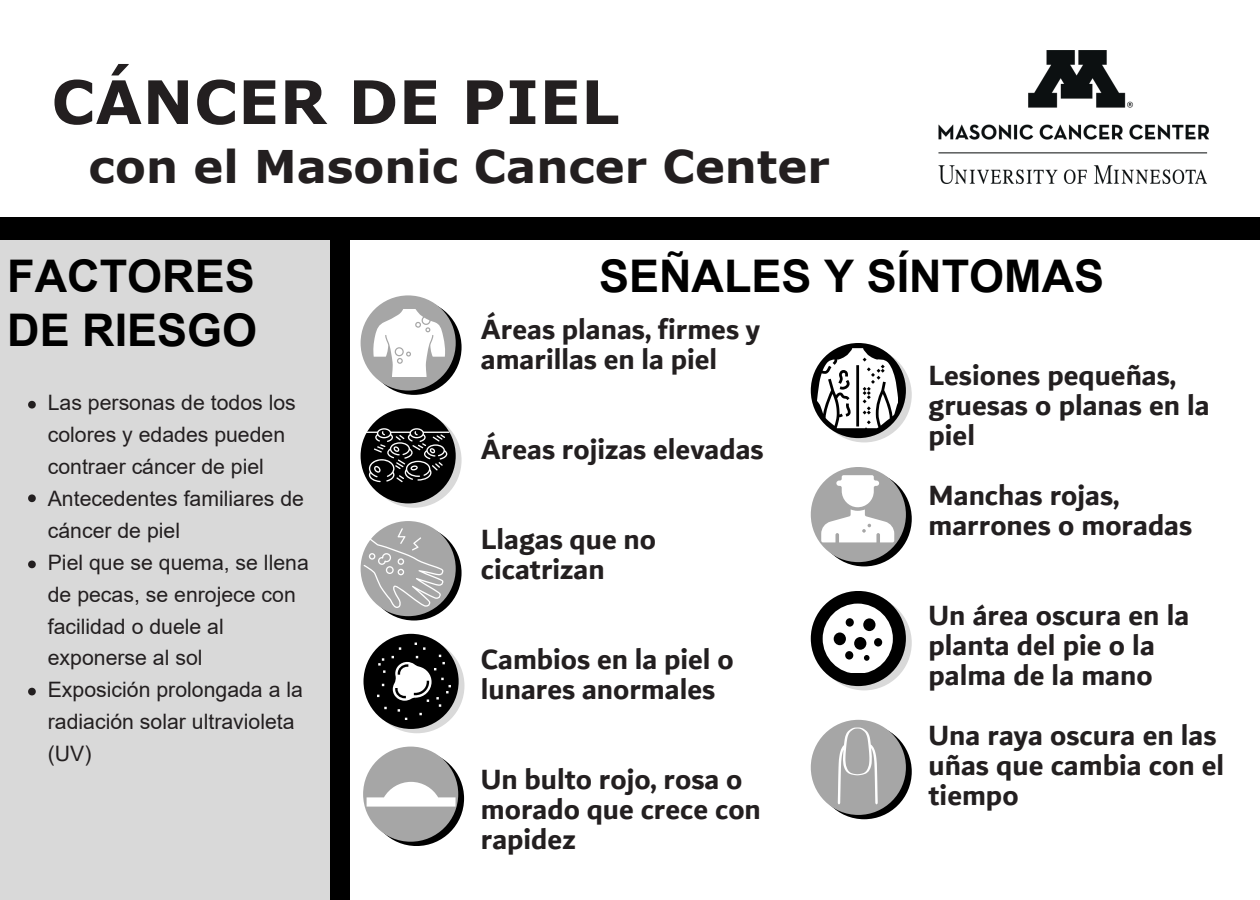
<style>
.page{position:relative;width:1260px;height:900px;background:#fff}
.page>*{position:absolute;margin:0;border:0;box-sizing:border-box;transform-origin:0 0}
.t1{font:700 60px "Verdana";letter-spacing:.01em;color:#231f20}
.t2{font:700 45px "Arial";color:#000}
.t3{font:700 45px "Verdana";color:#231f20}
.t4{font:700 30px/30px "Dubai";color:#231f20}
.t5{font:21.25px/32px "Arial";color:#231f20}
</style>
<div class="page">
<div style="left:0;top:217px;width:1260px;height:683px;background:#000"></div>
<div style="left:0;top:240px;width:329px;height:660px;background:#d9d9d9"></div>
<div style="left:350px;top:240px;width:910px;height:660px;background:#fff"></div>
<div style="left:366px;top:300px;width:96px;height:95px;background:#000;border-radius:50%"></div>
<div style="left:361px;top:295px;width:95px;height:96px;background:#a6a6a6;border-radius:50%"></div>
<svg style="left:366px;top:413px;width:96px;height:95px"></svg>
<div style="left:361px;top:408px;width:95px;height:95px;background:#000;border-radius:50%"></div>
<svg style="left:366px;top:525px;width:96px;height:96px"></svg>
<div style="left:361px;top:521px;width:95px;height:95px;background:#a6a6a6;border-radius:50%"></div>
<div style="left:369px;top:638px;width:95px;height:95px;background:#d9d9d9;border-radius:50%"></div>
<div style="left:364px;top:634px;width:95px;height:95px;background:#000;border-radius:50%"></div>
<svg style="left:369px;top:751px;width:95px;height:95px"></svg>
<div style="left:363px;top:747px;width:95px;height:95px;background:#a6a6a6;border-radius:50%"></div>
<div style="left:817px;top:347px;width:95px;height:95px;background:#d9d9d9;border-radius:50%"></div>
<div style="left:811px;top:343px;width:95px;height:95px;background:#000;border-radius:50%"></div>
<svg style="left:817px;top:471px;width:95px;height:95px"></svg>
<div style="left:811px;top:467px;width:95px;height:95px;background:#a6a6a6;border-radius:50%"></div>
<img style="left:938px;top:51px;width:271px;height:133px">
<svg style="left:373px;top:309px;width:73px;height:67px"></svg>
<svg style="left:364px;top:528px;width:79px;height:80px"></svg>
<svg style="left:821px;top:475px;width:73px;height:67px"></svg>
<svg style="left:377px;top:643px;width:74px;height:76px"></svg>
<svg style="left:817px;top:348px;width:81px;height:80px"></svg>
<svg style="left:365px;top:428px;width:84px;height:54px"></svg>
<svg style="left:367px;top:782px;width:89px;height:24px"></svg>
<div style="left:817px;top:595px;width:95px;height:95px;background:#d9d9d9;border-radius:50%"></div>
<div style="left:811px;top:591px;width:95px;height:95px;background:#000;border-radius:50%"></div>
<svg style="left:817px;top:724px;width:95px;height:95px"></svg>
<div style="left:811px;top:720px;width:95px;height:95px;background:#a6a6a6;border-radius:50%"></div>
<div style="left:823px;top:604px;width:69px;height:69px;background:#fff;border-radius:50%"></div>
<div style="left:846px;top:618px;width:8px;height:9px;background:#000;border-radius:50%"></div>
<svg style="left:864px;top:655px;width:6px;height:6px"></svg>
<div style="left:845px;top:651px;width:8px;height:9px;background:#000;border-radius:50%"></div>
<div style="left:874px;top:638px;width:8px;height:9px;background:#000;border-radius:50%"></div>
<div style="left:834px;top:633px;width:12px;height:12px;background:#000;border-radius:50%"></div>
<div style="left:854px;top:637px;width:12px;height:13px;background:#000;border-radius:50%"></div>
<div style="left:863px;top:618px;width:13px;height:13px;background:#000;border-radius:50%"></div>
<svg style="left:838px;top:728px;width:39px;height:76px"></svg>
<svg style="left:28px;top:401px;width:8px;height:8px"></svg>
<svg style="left:28px;top:494px;width:8px;height:8px"></svg>
<svg style="left:28px;top:561px;width:8px;height:7px"></svg>
<svg style="left:28px;top:688px;width:8px;height:7px"></svg>
<p class="t1" style="left:51px;top:60px;width:569px">CÁNCER DE PIEL</p>
<h2 class="t3" style="left:89px;top:135px;width:743px">con el Masonic Cancer Center</h2>
<p class="t2" style="left:7px;top:244px;width:249px">FACTORES</p>
<p class="t2" style="left:599px;top:244px;width:507px">SEÑALES Y SÍNTOMAS</p>
<p class="t2" style="left:7px;top:298px;width:252px">DE RIESGO</p>
<p class="t4" style="left:481px;top:314px;width:281px">Áreas planas, firmes y amarillas en la piel</p>
<h4 class="t4" style="left:929px;top:359px;width:283px">Lesiones pequeñas, gruesas o planas en la piel</h4>
<h4 class="t4" style="left:929px;top:479px;width:265px">Manchas rojas, marrones o moradas</h4>
<h4 class="t5" style="left:48px;top:387px;width:263px">Las personas de todos los colores y edades pueden contraer cáncer de piel<br>Antecedentes familiares de cáncer de piel<br>Piel que se quema, se llena de pecas, se enrojece con facilidad o duele al exponerse al sol<br>Exposición prolongada a la radiación solar ultravioleta (UV)</h4>
<p class="t4" style="left:481px;top:434px;width:284px">Áreas rojizas elevadas</p>
<p class="t4" style="left:481px;top:524px;width:177px">Llagas que no cicatrizan</p>
<h4 class="t4" style="left:929px;top:599px;width:262px">Un área oscura en la planta del pie o la palma de la mano</h4>
<h4 class="t4" style="left:929px;top:719px;width:297px">Una raya oscura en las uñas que cambia con el tiempo</h4>
<p class="t4" style="left:481px;top:644px;width:254px">Cambios en la piel o lunares anormales</p>
<p class="t4" style="left:481px;top:764px;width:281px">Un bulto rojo, rosa o morado que crece con rapidez</p>
</div>
